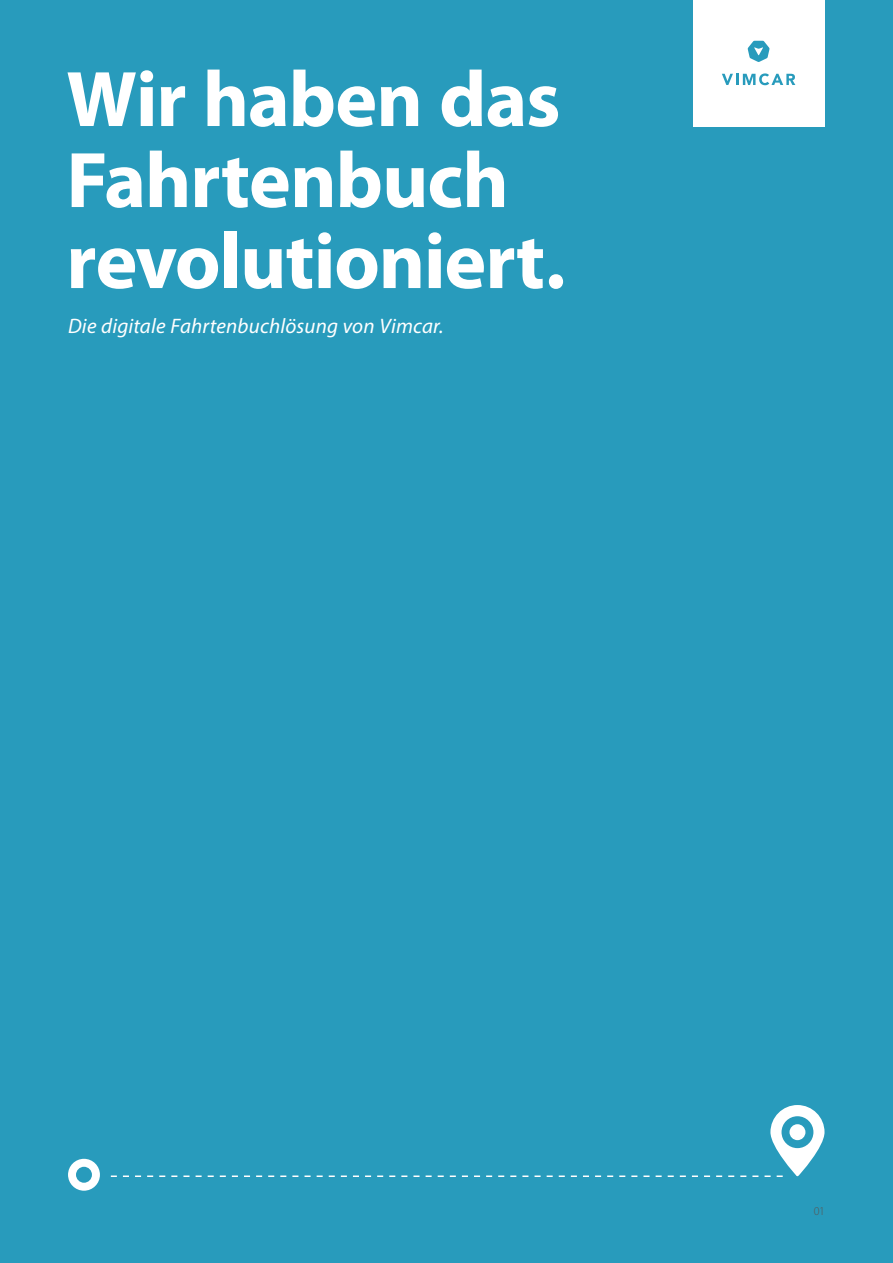
<style>
.page{position:relative;width:893px;height:1263px;background:#289bbc}
.page>*{position:absolute;margin:0;border:0;box-sizing:border-box;transform-origin:0 0}
.t1{font:700 79.5px/81px "Myriad Pro";letter-spacing:-.015em;color:#fff}
.t2{font:italic 21px "Myriad Pro";letter-spacing:.01em;color:#fff}
.t3{font:300 12px "Myriad Pro";color:#575756}
</style>
<div class="page">
<div style="left:68px;top:1159px;width:32px;height:32px;background:#fff;border-radius:50%"></div>
<div style="left:76px;top:1167px;width:16px;height:16px;background:#289bbc;border-radius:50%"></div>
<svg style="left:111px;top:1105px;width:713px;height:72px"></svg>
<div style="left:693px;top:0;width:131px;height:126px;background:#fff"></div>
<svg style="left:722px;top:73px;width:73px;height:12px"></svg>
<svg style="left:748px;top:41px;width:21px;height:21px"></svg>
<h1 class="t1" style="left:66px;top:56px;width:501px">Wir haben das<br>Fahrtenbuch revolutioniert.</h1>
<p class="t2" style="left:68px;top:313px;width:377px">Die digitale Fahrtenbuchlösung von Vimcar.</p>
<p class="t3" style="left:814px;top:1204px;width:13px">01</p>
</div>
